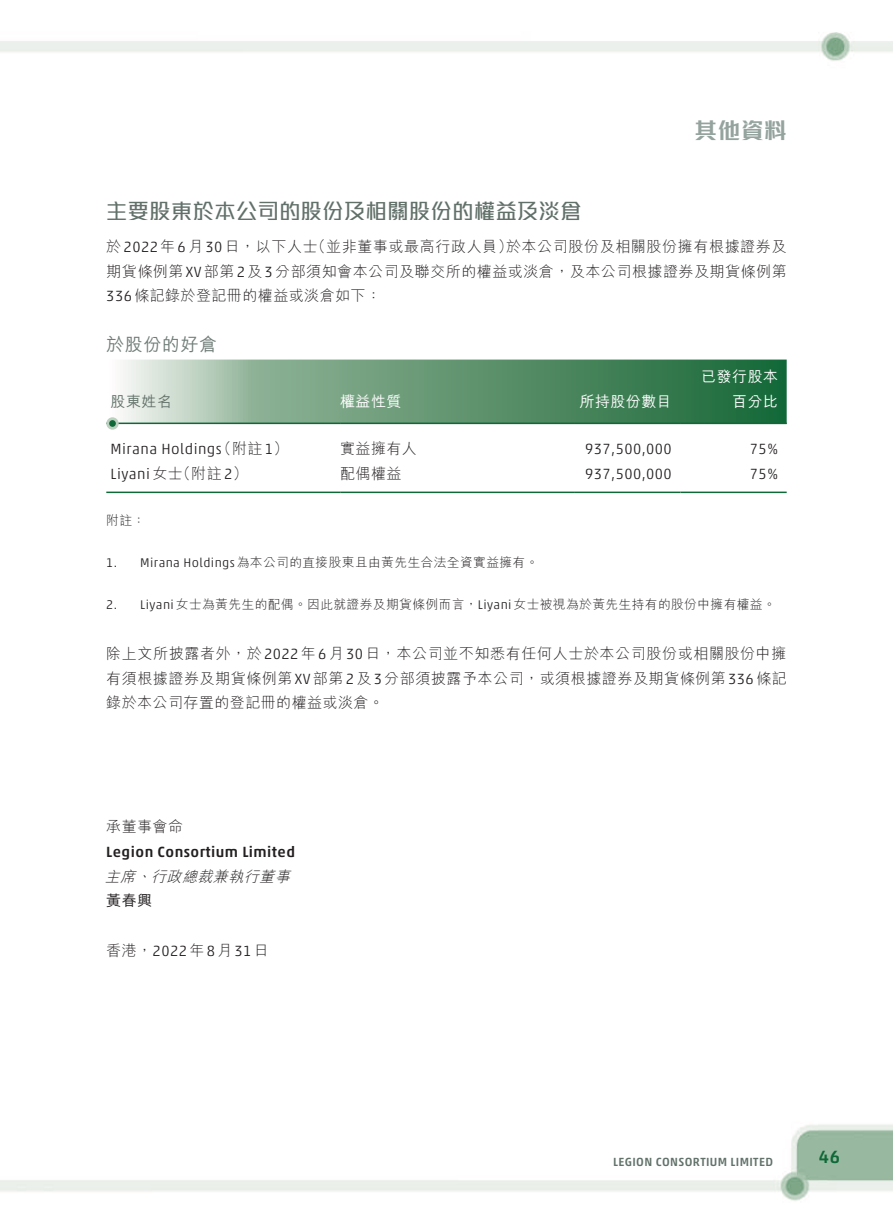
<style>
.page{position:relative;width:893px;height:1212px;background:#fff}
.page>*{position:absolute;margin:0;border:0;box-sizing:border-box;transform-origin:0 0}
.副主標題{font:700 22.5px "M Stiff Hei HK";color:#95a39e}
._3__標題{font:500 21px "M Stiff Hei HK";letter-spacing:.03em;color:#62706a}
._4__副標題{font:500 18px "M Hei HK";letter-spacing:.03em;color:#6f7c77}
._3__標題-2{font:500 18px "Akko Pro";color:#0f6838}
._1__內文{font:300 15px/24.8px "M Hei HK";letter-spacing:.035em;color:#231f20}
._1__內文-2{font:300 15px "Akko Pro";letter-spacing:.03em;color:#231f20}
._1__內文-3{font:500 15px "Akko Pro";letter-spacing:.03em;color:#231f20}
._1__內文-4{font:500 15px "M Hei HK";letter-spacing:.03em;color:#fff}
._1__內文-5{font:italic 300 15px "M Hei HK";color:#231f20}
._1__內文-6{font:500 15px "M Hei HK";color:#62726b}
._1__內文-7{font:500 15px "M Hei HK";color:#231f20}
._2__附註內文{font:300 12.75px "M Hei HK";letter-spacing:.03em;color:#231f20}
._2__附註內文-2{font:300 12.75px "Akko Pro";color:#231f20}
.t1{font:500 12px "Akko Pro";letter-spacing:.03em;color:#62726b}
.s1{font-family:"Akko Pro"}
.s2{font-family:"M Hei HK"}
</style>
<div class="page">
<img style="left:1px;top:32px;width:892px;height:1169px">
<svg style="left:106px;top:360px;width:681px;height:63px"></svg>
<hr style="left:106px;top:423px;width:234px;height:1px;background:#0f6838">
<svg style="left:106px;top:417px;width:13px;height:13px"></svg>
<div style="left:109px;top:420px;width:7px;height:7px;background:#0f6838;border-radius:50%"></div>
<hr style="left:340px;top:423px;width:234px;height:1px;background:#0f6838">
<hr style="left:574px;top:423px;width:106px;height:1px;background:#0f6838">
<hr style="left:680px;top:423px;width:107px;height:1px;background:#0f6838">
<hr style="left:106px;top:492px;width:234px;height:1px;background:#0f6838">
<hr style="left:340px;top:492px;width:234px;height:1px;background:#0f6838">
<hr style="left:574px;top:492px;width:106px;height:1px;background:#0f6838">
<hr style="left:680px;top:492px;width:107px;height:1px;background:#0f6838">
<p class="副主標題" style="left:695px;top:120px;width:94px">其他資料</p>
<p class="_3__標題" style="left:106px;top:200px;width:477px">主要股東於本公司的股份及相關股份的權益及淡倉</p>
<p class="_1__內文" style="left:506px;top:234px;width:282px">於本公司股份及相關股份擁有根據證券及</p>
<p class="_1__內文" style="left:311px;top:234px;width:204px">（並非董事或最高行政人員）</p>
<p class="_1__內文" style="left:106px;top:234px;width:682px">於<span class="s1">2022</span>年<span class="s1">6</span>月<span class="s1">30</span>日，以下人士<br>期貨條例第<span class="s1">XV</span>部第<span class="s1">2</span>及<span class="s1">3</span>分部須知會本公司及聯交所的權益或淡倉，及本公司根據證券及期貨條例第<br><span class="s1">336</span>條記錄於登記冊的權益或淡倉如下：</p>
<p class="_4__副標題" style="left:106px;top:331px;width:112px">於股份的好倉</p>
<p class="_1__內文-6" style="left:111px;top:391px;width:63px">股東姓名</p>
<p class="_1__內文-4" style="left:340px;top:391px;width:63px">權益性質</p>
<p class="_1__內文" style="left:217px;top:436px;width:73px">（附註 ）<span class="s1">1</span></p>
<p class="_1__內文-2" style="left:111px;top:440px;width:113px">Mirana Holdings</p>
<p class="_1__內文" style="left:340px;top:436px;width:78px">實益擁有人</p>
<p class="_1__內文-4" style="left:580px;top:391px;width:94px">所持股份數目</p>
<p class="_1__內文-2" style="left:585px;top:440px;width:88px">937,500,000</p>
<p class="_1__內文-4" style="left:701px;top:366px;width:78px">已發行股本</p>
<p class="_1__內文-4" style="left:732px;top:391px;width:47px">百分比</p>
<p class="_1__內文-2" style="left:750px;top:440px;width:30px">75%</p>
<p class="_1__內文" style="left:176px;top:461px;width:73px">（附註 ）<span class="s1">2</span></p>
<p class="_1__內文-2" style="left:111px;top:465px;width:74px">Liyani<span class="s2">女士</span></p>
<p class="_2__附註內文" style="left:106px;top:514px;width:41px">附註：</p>
<p class="_2__附註內文" style="left:140px;top:556px;width:400px"><span class="s1">Mirana Holdings</span>為本公司的直接股東且由黃先生合法全資實益擁有。</p>
<p class="_1__內文" style="left:340px;top:461px;width:63px">配偶權益</p>
<p class="_2__附註內文-2" style="left:106px;top:555px;width:12px">1.</p>
<p class="_1__內文-2" style="left:585px;top:465px;width:88px">937,500,000</p>
<p class="_1__內文-2" style="left:750px;top:465px;width:30px">75%</p>
<p class="_2__附註內文" style="left:140px;top:598px;width:637px"><span class="s1">Liyani</span>女士為黃先生的配偶。因此就證券及期貨條例而言，<span class="s1">Liyani</span>女士被視為於黃先生持有的股份中擁有權益。</p>
<p class="_2__附註內文-2" style="left:106px;top:597px;width:12px">2.</p>
<p class="_1__內文" style="left:106px;top:641px;width:682px;text-align:justify">除上文所披露者外，於<span class="s1">2022</span>年<span class="s1">6</span>月<span class="s1">30</span>日，本公司並不知悉有任何人士於本公司股份或相關股份中擁有須根據證券及期貨條例第<span class="s1">XV</span>部第<span class="s1">2</span>及<span class="s1">3</span>分部須披露予本公司，或須根據證券及期貨條例第<span class="s1">336</span>條記錄於本公司存置的登記冊的權益或淡倉。</p>
<p class="_1__內文" style="left:106px;top:814px;width:78px">承董事會命</p>
<p class="_1__內文-3" style="left:106px;top:842px;width:190px">Legion Consortium Limited</p>
<p class="_1__內文-5" style="left:151px;top:868px;width:144px">行政總裁兼執行董事</p>
<p class="_1__內文-5" style="left:105px;top:868px;width:36px">主席</p>
<p class="_1__內文-7" style="left:106px;top:890px;width:47px">黃春興</p>
<p class="_1__內文-2" style="left:106px;top:942px;width:164px"><span class="s2">香港，</span>2022<span class="s2">年</span>8<span class="s2">月</span>31<span class="s2">日</span></p>
<p class="_1__內文-5" style="left:136px;top:868px;width:20px">、</p>
<p class="t1" style="left:613px;top:1154px;width:161px">LEGION CONSORTIUM LIMITED</p>
<p class="_3__標題-2" style="left:819px;top:1146px;width:22px">46</p>
</div>
